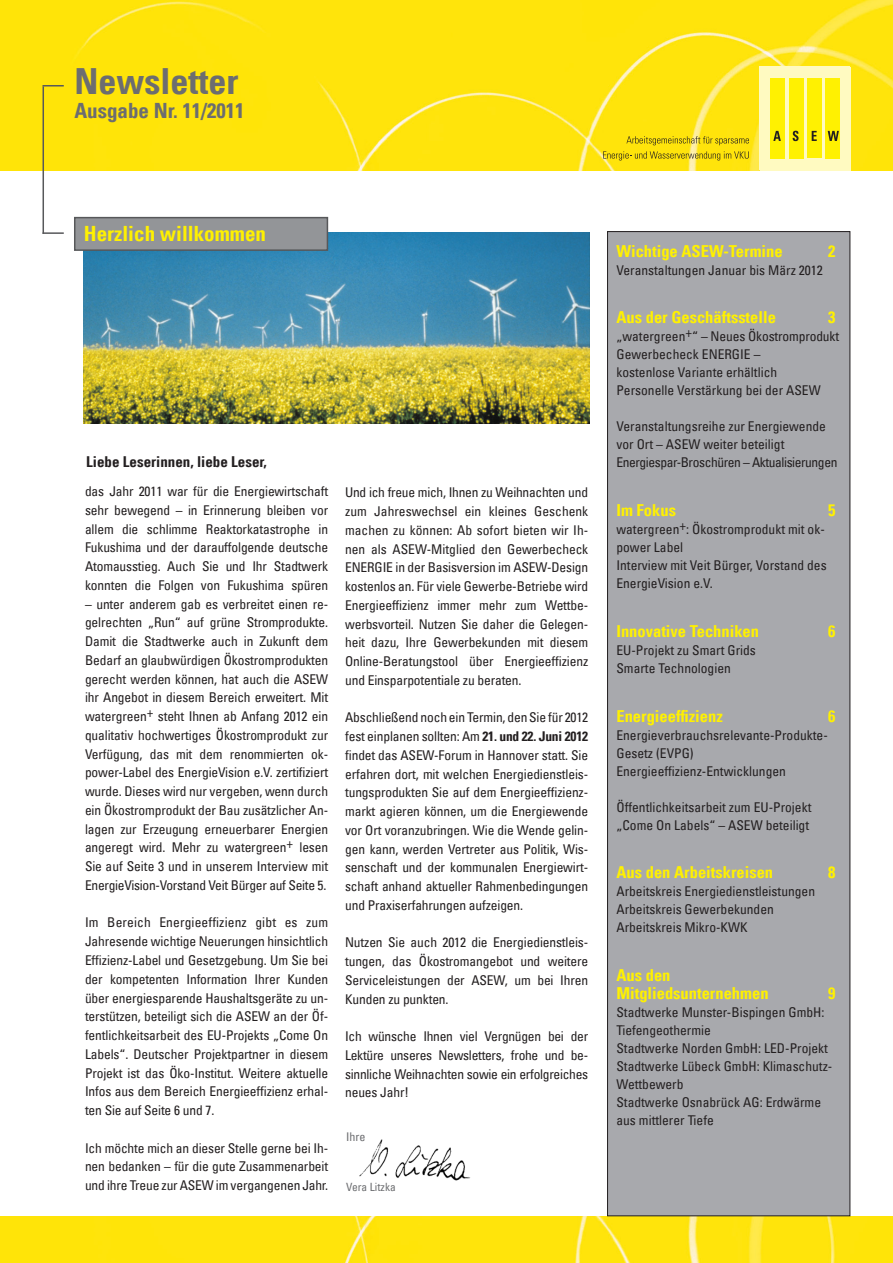
<style>
.page{position:relative;width:893px;height:1263px;background:#fff}
.page>*{position:absolute;margin:0;border:0;box-sizing:border-box;transform-origin:0 0}
.t1{font:700 condensed 36px "Univers LT";color:#6c6d70}
.t2{font:700 condensed 21px "Univers LT";color:#fff101}
.t3{font:700 condensed 21px "Univers LT";color:#6c6d70}
.t4{font:700 condensed 16.5px/18px "Univers LT";color:#fff101}
.t5{font:700 condensed 15px "Univers LT";color:#231f20}
.t6{font:condensed 13.5px/18.8px "Univers LT";color:#231f20}
.t7{font:condensed 12px "Univers LT";color:#6c6d70}
.t8{font:condensed 11.4px "Univers LT";color:#6c6d70}
.s1{font-weight:700}
</style>
<div class="page">
<div style="left:0;top:0;width:893px;height:170px;background:#ffe40b"></div>
<hr style="left:43px;top:85px;width:21px;height:2px;background:#57585a">
<hr style="left:43px;top:232px;width:21px;height:2px;background:#57585a">
<hr style="left:43px;top:86px;width:1px;height:148px;background:#57585a">
<div style="left:760px;top:67px;width:90px;height:102px;background:#fffac1"></div>
<div style="left:770px;top:78px;width:15px;height:80px;background:#fff101"></div>
<div style="left:789px;top:78px;width:14px;height:80px;background:#fff101"></div>
<div style="left:807px;top:78px;width:15px;height:80px;background:#fff101"></div>
<div style="left:825px;top:78px;width:15px;height:80px;background:#fff101"></div>
<svg style="left:773px;top:131px;width:8px;height:10px"></svg>
<svg style="left:793px;top:131px;width:5px;height:10px"></svg>
<svg style="left:812px;top:131px;width:5px;height:10px"></svg>
<svg style="left:828px;top:131px;width:11px;height:10px"></svg>
<svg style="left:626px;top:136px;width:123px;height:9px"></svg>
<svg style="left:603px;top:151px;width:146px;height:9px"></svg>
<div style="left:0;top:1216px;width:893px;height:47px;background:#ffe40b"></div>
<img style="left:84px;top:232px;width:505px;height:192px">
<div style="left:75px;top:218px;width:252px;height:32px;background:#939598"></div>
<div style="left:74px;top:217px;width:254px;height:34px;border:2px solid #57585a"></div>
<div style="left:608px;top:232px;width:242px;height:984px;background:#a8a9ad"></div>
<div style="left:607px;top:231px;width:243px;height:985px;border:1px solid #231f20"></div>
<img style="left:359px;top:1139px;width:111px;height:41px">
<h1 class="t1" style="left:74px;top:59px;width:166px">Newsletter</h1>
<h2 class="t3" style="left:74px;top:98px;width:171px">Ausgabe Nr. 11/2011</h2>
<h2 class="t2" style="left:84px;top:221px;width:184px">Herzlich willkommen</h2>
<p class="t5" style="left:86px;top:453px;width:182px">Liebe Leserinnen, liebe Leser,</p>
<p class="t6" style="left:85px;top:482px;width:245px;text-align:justify">das Jahr 2011 war für die Energiewirtschaft sehr bewegend – in Erinnerung bleiben vor allem die schlimme Reaktorkatastrophe in Fukushima und der darauffolgende deutsche Atomausstieg. Auch Sie und Ihr Stadtwerk konnten die Folgen von Fukushima spüren</p>
<p class="t6" style="left:85px;top:594px;width:245px;text-align:justify">– unter anderem gab es verbreitet einen re&shy;gelrechten „Run“ auf grüne Stromprodukte.<br>Damit die Stadtwerke auch in Zukunft dem Bedarf an glaubwürdigen Ökostromprodukten gerecht werden können, hat auch die ASEW ihr Angebot in diesem Bereich erweitert. Mit watergreen+ steht Ihnen ab Anfang 2012 ein qualitativ hochwertiges Ökostromprodukt zur Verfügung, das mit dem renommierten ok&shy;power-Label des EnergieVision e.V. zertifiziert wurde. Dieses wird nur vergeben, wenn durch ein Ökostromprodukt der Bau zusätzlicher An&shy;lagen zur Erzeugung erneuerbarer Energien angeregt wird. Mehr zu watergreen+ lesen Sie auf Seite 3 und in unserem Interview mit EnergieVision-Vorstand Veit Bürger auf Seite 5.</p>
<p class="t6" style="left:85px;top:913px;width:245px;text-align:justify">Im Bereich Energieeffizienz gibt es zum Jahresende wichtige Neuerungen hinsichtlich Effizienz-Label und Gesetzgebung. Um Sie bei der kompetenten Information Ihrer Kunden über energiesparende Haushaltsgeräte zu un&shy;terstützen, beteiligt sich die ASEW an der Öf&shy;fentlichkeitsarbeit des EU-Projekts „Come On Labels“. Deutscher Projektpartner in diesem Projekt ist das Öko-Institut. Weitere aktuelle Infos aus dem Bereich Energieeffizienz erhal&shy;ten Sie auf Seite 6 und 7.</p>
<p class="t6" style="left:85px;top:1138px;width:245px;text-align:justify">Ich möchte mich an dieser Stelle gerne bei Ih&shy;nen bedanken – für die gute Zusammenarbeit und ihre Treue zur ASEW im vergangenen Jahr.</p>
<p class="t6" style="left:345px;top:483px;width:245px;text-align:justify">Und ich freue mich, Ihnen zu Weihnachten und zum Jahreswechsel ein kleines Geschenk machen zu können: Ab sofort bieten wir Ih&shy;nen als ASEW-Mitglied den Gewerbecheck ENERGIE in der Basisversion im ASEW-Design kostenlos an. Für viele Gewerbe-Betriebe wird Energieeffizienz immer mehr zum Wettbe&shy;werbsvorteil. Nutzen Sie daher die Gelegen&shy;heit dazu, Ihre Gewerbekunden mit diesem Online-Beratungstool über Energieeffizienz und Einsparpotentiale zu beraten.</p>
<p class="t6" style="left:345px;top:708px;width:245px;text-align:justify">Abschließend noch ein Termin, den Sie für 2012 fest einplanen sollten: Am <span class="s1">21. und 22. Juni 2012 </span>findet das ASEW-Forum in Hannover statt. Sie erfahren dort, mit welchen Energiedienstleis&shy;tungsprodukten Sie auf dem Energieeffizienz&shy;markt agieren können, um die Energiewende vor Ort voranzubringen. Wie die Wende gelin&shy;gen kann, werden Vertreter aus Politik, Wis&shy;senschaft und der kommunalen Energiewirt&shy;schaft anhand aktueller Rahmenbedingungen und Praxiserfahrungen aufzeigen.</p>
<p class="t6" style="left:345px;top:933px;width:245px;text-align:justify">Nutzen Sie auch 2012 die Energiedienstleis&shy;tungen, das Ökostromangebot und weitere Serviceleistungen der ASEW, um bei Ihren Kunden zu punkten.</p>
<p class="t6" style="left:345px;top:1027px;width:245px;text-align:justify">Ich wünsche Ihnen viel Vergnügen bei der Lektüre unseres Newsletters, frohe und be&shy;sinnliche Weihnachten sowie ein erfolgreiches neues Jahr!</p>
<p class="t7" style="left:346px;top:1129px;width:21px">Ihre</p>
<p class="t8" style="left:346px;top:1180px;width:51px">Vera Litzka</p>
<p class="t4" style="left:616px;top:242px;width:168px">Wichtige ASEW-Termine</p>
<p class="t4" style="left:828px;top:242px;width:9px">2</p>
<p class="t6" style="left:616px;top:260px;width:208px">Veranstaltungen Januar bis März 2012</p>
<p class="t4" style="left:616px;top:308px;width:161px">Aus der Geschäftsstelle</p>
<p class="t4" style="left:828px;top:308px;width:9px">3</p>
<p class="t6" style="left:616px;top:327px;width:224px;line-height:18px">„watergreen+“ – Neues Ökostromprodukt Gewerbecheck ENERGIE –<br>kostenlose Variante erhältlich<br>Personelle Verstärkung bei der ASEW</p>
<p class="t6" style="left:616px;top:417px;width:222px;line-height:18px">Veranstaltungsreihe zur Energiewende vor Ort – ASEW weiter beteiligt<br>Energiespar-Broschüren – Aktualisierungen</p>
<p class="t4" style="left:616px;top:501px;width:61px">Im Fokus</p>
<p class="t4" style="left:828px;top:501px;width:9px">5</p>
<p class="t6" style="left:616px;top:520px;width:212px;line-height:18px">watergreen+: Ökostromprodukt mit ok&shy;power Label<br>Interview mit Veit Bürger, Vorstand des<br>EnergieVision e.V.</p>
<p class="t4" style="left:616px;top:622px;width:144px">Innovative Techniken</p>
<p class="t4" style="left:828px;top:622px;width:9px">6</p>
<p class="t6" style="left:616px;top:641px;width:141px;line-height:18px">EU-Projekt zu Smart Grids<br>Smarte Technologien</p>
<p class="t4" style="left:616px;top:707px;width:108px">Energieeffizienz</p>
<p class="t4" style="left:828px;top:707px;width:9px">6</p>
<p class="t6" style="left:616px;top:726px;width:213px;line-height:18px">Energieverbrauchsrelevante-Produkte-<br>Gesetz (EVPG)<br>Energieeffizienz-Entwicklungen</p>
<p class="t6" style="left:616px;top:798px;width:196px;line-height:18px">Öffentlichkeitsarbeit zum EU-Projekt „Come On Labels“ – ASEW beteiligt</p>
<p class="t4" style="left:616px;top:863px;width:158px">Aus den Arbeitskreisen</p>
<p class="t4" style="left:828px;top:863px;width:9px">8</p>
<p class="t6" style="left:616px;top:882px;width:200px;line-height:18px">Arbeitskreis Energiedienstleistungen<br>Arbeitskreis Gewerbekunden<br>Arbeitskreis Mikro-KWK</p>
<p class="t4" style="left:616px;top:966px;width:154px">Aus den<br>Mitgliedsunternehmen</p>
<p class="t4" style="left:828px;top:984px;width:9px">9</p>
<p class="t6" style="left:616px;top:1003px;width:217px;line-height:18px">Stadtwerke Munster-Bispingen GmbH:<br>Tiefengeothermie<br>Stadtwerke Norden GmbH: LED-Projekt<br>Stadtwerke Lübeck GmbH: Klimaschutz-<br>Wettbewerb<br>Stadtwerke Osnabrück AG: Erdwärme aus mittlerer Tiefe</p>
</div>
